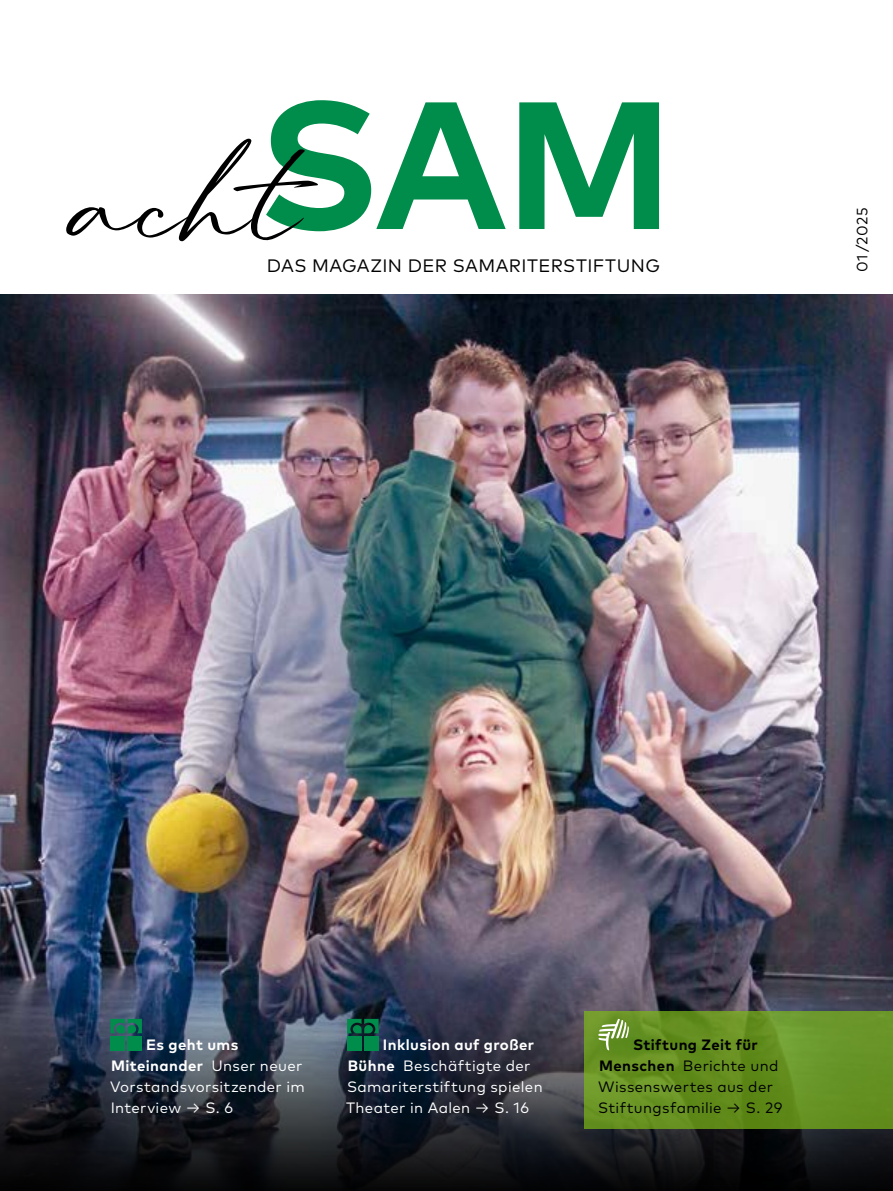
<style>
.page{position:relative;width:893px;height:1191px;background:#fff}
.page>*{position:absolute;margin:0;border:0;box-sizing:border-box;transform-origin:0 0}
.t1{font:95.85px "Parlare";color:#000}
.t2{font:18px "Mark OT";letter-spacing:.025em;color:#000}
.t3{font:15px/21px "Mark OT";letter-spacing:.025em;color:#fff}
.t4{font:15px/21px "Mark OT";letter-spacing:.02em;color:#000}
.s1{font-family:"Mark OT";font-weight:700;font-size:180.9px;color:#008c4a}
.s2{font-weight:700}
</style>
<div class="page">
<img style="left:0;top:294px;width:893px;height:673px">
<svg style="left:0;top:967px;width:893px;height:224px;background:#272c38"></svg>
<svg style="left:110px;top:1019px;width:32px;height:14px"></svg>
<div style="left:110px;top:1036px;width:15px;height:14px;background:#008c4a"></div>
<div style="left:127px;top:1036px;width:15px;height:14px;background:#008c4a"></div>
<svg style="left:347px;top:1019px;width:32px;height:14px"></svg>
<div style="left:347px;top:1036px;width:15px;height:14px;background:#008c4a"></div>
<div style="left:364px;top:1036px;width:15px;height:14px;background:#008c4a"></div>
<svg style="left:584px;top:1011px;width:309px;height:117px;background:#669122"></svg>
<svg style="left:598px;top:1018px;width:31px;height:32px"></svg>
<h1 class="t1" style="left:71px;top:152px;width:604px">acht<span class="s1">SAM</span></h1>
<p class="t2" style="left:267px;top:254px;width:395px">DAS MAGAZIN DER SAMARITERSTIFTUNG</p>
<p class="t4" style="left:851px;top:272px;width:66px;rotate:-90deg">01 /2025</p>
<p class="t3" style="left:110px;top:1034px;width:196px;text-indent:36px"><span class="s2">Es geht ums<br>Miteinander</span> Unser neuer<br>Vorstandsvorsitzender im<br>Interview → S. 6</p>
<p class="t3" style="left:346px;top:1034px;width:198px;text-indent:37px"><span class="s2">Inklusion auf großer<br>Bühne</span> Beschäftigte der<br>Samariterstiftung spielen<br>Theater in Aalen → S. 16</p>
<p class="t4" style="left:598px;top:1034px;width:186px;text-indent:35px"><span class="s2">Stiftung Zeit für<br>Menschen</span> Berichte und<br>Wissenswertes aus der<br>Stiftungsfamilie → S. 29</p>
</div>
